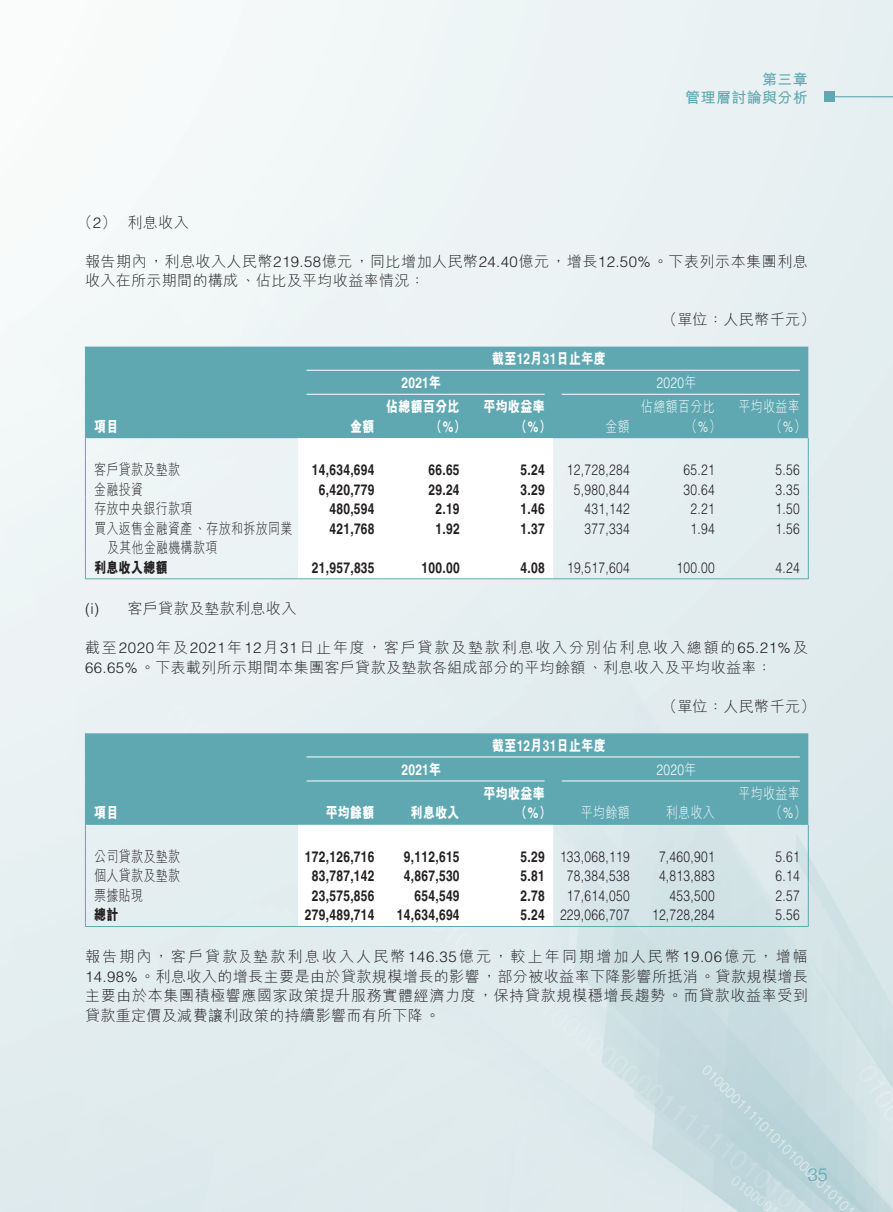
<style>
.page{position:relative;width:893px;height:1212px;background:#fff}
.page>*{position:absolute;margin:0;border:0;box-sizing:border-box;transform-origin:0 0}
.t1{font:300 18px "Helvetica Neue LT Std";color:#5fa8b2}
.t2{font:300 15px/19.5px "M Hei HK";letter-spacing:.025em;color:#231f20}
.t3{font:300 15px "Helvetica LT Std";letter-spacing:.025em;color:#231f20;scale:.8 1}
.t4{font:700 15px "Helvetica LT Std";letter-spacing:.025em;color:#231f20;scale:.8 1}
.t5{font:300 15px/19.5px "M Hei HK";letter-spacing:.025em;color:#231f20;scale:.8 1}
.t6{font:800 15px/19.5px "M Hei HK";letter-spacing:.025em;color:#fff;scale:.8 1}
.t7{font:300 15px/19.5px "M Hei HK";letter-spacing:.025em;color:#fff;scale:.8 1}
.t8{font:700 15px/18px "M Hei HK";letter-spacing:.025em;color:#5fa8b2;text-align:right}
.t9{font:700 15px "Helvetica LT Std";letter-spacing:.025em;color:#fff;scale:.8 1}
.t10{font:300 15px "Helvetica LT Std";letter-spacing:.025em;color:#fff;scale:.8 1}
.t11{font:800 15px "M Hei HK";letter-spacing:.025em;color:#231f20;scale:.8 1}
.s1{font-family:"Helvetica LT Std"}
.s2{font-family:"Helvetica LT Std";font-weight:700}
.s3{font-family:"M Hei HK";font-weight:800}
.s4{font-family:"M Hei HK"}
.s5{font-weight:700}
</style>
<div class="page">
<img style="left:0;top:0;width:893px;height:1212px">
<hr style="left:825px;top:96px;width:68px;height:1px;background:#5fa8b2">
<div style="left:824px;top:91px;width:10px;height:11px;background:#5fa8b2"></div>
<div style="left:86px;top:347px;width:722px;height:91px;background:#5fa8b2"></div>
<svg style="left:298px;top:438px;width:255px;height:140px"></svg>
<svg style="left:808px;top:438px;width:1px;height:78px"></svg>
<hr style="left:808px;top:516px;width:1px;height:39px;background:#5fa8b2">
<hr style="left:85px;top:516px;width:1px;height:39px;background:#5fa8b2">
<svg style="left:85px;top:555px;width:1px;height:24px"></svg>
<svg style="left:808px;top:555px;width:1px;height:24px"></svg>
<svg style="left:85px;top:347px;width:1px;height:48px"></svg>
<hr style="left:85px;top:395px;width:1px;height:39px;background:#5fa8b2">
<svg style="left:85px;top:434px;width:1px;height:82px"></svg>
<hr style="left:307px;top:370px;width:493px;height:1px;background:#fff">
<hr style="left:307px;top:394px;width:238px;height:1px;background:#fff">
<hr style="left:562px;top:394px;width:238px;height:1px;background:#fff">
<hr style="left:86px;top:578px;width:212px;height:1px;background:#5fa8b2">
<hr style="left:298px;top:578px;width:85px;height:1px;background:#5fa8b2">
<hr style="left:383px;top:578px;width:85px;height:1px;background:#5fa8b2">
<hr style="left:468px;top:578px;width:85px;height:1px;background:#5fa8b2">
<hr style="left:553px;top:578px;width:85px;height:1px;background:#5fa8b2">
<hr style="left:638px;top:578px;width:85px;height:1px;background:#5fa8b2">
<hr style="left:723px;top:578px;width:85px;height:1px;background:#5fa8b2">
<div style="left:86px;top:733px;width:722px;height:92px;background:#5fa8b2"></div>
<svg style="left:298px;top:825px;width:255px;height:101px"></svg>
<svg style="left:808px;top:825px;width:1px;height:102px"></svg>
<svg style="left:85px;top:733px;width:1px;height:48px"></svg>
<hr style="left:85px;top:781px;width:1px;height:39px;background:#5fa8b2">
<svg style="left:85px;top:820px;width:1px;height:107px"></svg>
<hr style="left:307px;top:756px;width:493px;height:1px;background:#fff">
<hr style="left:307px;top:780px;width:238px;height:1px;background:#fff">
<hr style="left:562px;top:780px;width:238px;height:1px;background:#fff">
<hr style="left:86px;top:926px;width:212px;height:1px;background:#5fa8b2">
<hr style="left:298px;top:926px;width:85px;height:1px;background:#5fa8b2">
<hr style="left:383px;top:926px;width:85px;height:1px;background:#5fa8b2">
<hr style="left:468px;top:926px;width:85px;height:1px;background:#5fa8b2">
<hr style="left:553px;top:926px;width:85px;height:1px;background:#5fa8b2">
<hr style="left:638px;top:926px;width:85px;height:1px;background:#5fa8b2">
<hr style="left:723px;top:926px;width:85px;height:1px;background:#5fa8b2">
<p class="t8" style="left:685px;top:70px;width:124px">第三章<br>管理層討論與分析</p>
<p class="t2" style="left:78px;top:212px;width:113px">（<span class="s1">2</span>） 利息收入</p>
<p class="t2" style="left:85px;top:251px;width:724px">報告期內，利息收入人民幣<span class="s1">219.58</span>億元，同比增加人民幣<span class="s1">24.40</span>億元，增長<span class="s1">12.50%</span>。下表列示本集團利息收入在所示期間的構成、佔比及平均收益率情況：</p>
<p class="t2" style="left:662px;top:309px;width:155px">（單位：人民幣千元）</p>
<p class="t6" style="left:492px;top:349px;width:144px">截至<span class="s2">12</span>月<span class="s2">31</span>日止年度</p>
<p class="t9" style="left:401px;top:374px;width:51px">2021<span class="s3">年</span></p>
<p class="t10" style="left:656px;top:373px;width:51px">2020<span class="s4">年</span></p>
<p class="t6" style="left:94px;top:417px;width:32px">項目</p>
<p class="t6" style="left:350px;top:417px;width:32px">金額</p>
<p class="t7" style="left:685px;top:396px;width:46px;text-indent:-44px">佔總額百分比（<span class="s1">%</span>）</p>
<p class="t7" style="left:771px;top:396px;width:46px;text-indent:-32px">平均收益率（<span class="s1">%</span>）</p>
<p class="t6" style="left:430px;top:397px;width:46px;text-indent:-44px">佔總額百分比（<span class="s2">%</span>）</p>
<p class="t6" style="left:515px;top:397px;width:46px;text-indent:-32px">平均收益率（<span class="s2">%</span>）</p>
<p class="t7" style="left:605px;top:416px;width:32px">金額</p>
<p class="t5" style="left:94px;top:459px;width:109px">客戶貸款及墊款</p>
<p class="t4" style="left:312px;top:461px;width:80px">14,634,694</p>
<p class="t4" style="left:428px;top:461px;width:41px">66.65</p>
<p class="t4" style="left:520px;top:461px;width:32px">5.24</p>
<p class="t3" style="left:567px;top:461px;width:80px">12,728,284</p>
<p class="t3" style="left:684px;top:461px;width:41px">65.21</p>
<p class="t3" style="left:776px;top:461px;width:32px">5.56</p>
<p class="t5" style="left:94px;top:479px;width:63px">金融投資</p>
<p class="t4" style="left:319px;top:480px;width:71px">6,420,779</p>
<p class="t4" style="left:428px;top:480px;width:41px">29.24</p>
<p class="t4" style="left:520px;top:480px;width:32px">3.29</p>
<p class="t3" style="left:574px;top:480px;width:71px">5,980,844</p>
<p class="t3" style="left:684px;top:480px;width:41px">30.64</p>
<p class="t3" style="left:776px;top:480px;width:32px">3.35</p>
<p class="t5" style="left:94px;top:498px;width:124px">存放中央銀行款項</p>
<p class="t4" style="left:329px;top:500px;width:58px">480,594</p>
<p class="t4" style="left:435px;top:500px;width:32px">2.19</p>
<p class="t4" style="left:520px;top:500px;width:32px">1.46</p>
<p class="t3" style="left:585px;top:500px;width:58px">431,142</p>
<p class="t3" style="left:691px;top:500px;width:32px">2.21</p>
<p class="t3" style="left:776px;top:500px;width:32px">1.50</p>
<p class="t5" style="left:107px;top:518px;width:233px;text-indent:-13px">買入返售金融資產、存放和拆放同業及其他金融機構款項</p>
<p class="t4" style="left:329px;top:519px;width:58px">421,768</p>
<p class="t4" style="left:435px;top:519px;width:32px">1.92</p>
<p class="t4" style="left:520px;top:519px;width:32px">1.37</p>
<p class="t3" style="left:585px;top:519px;width:58px">377,334</p>
<p class="t3" style="left:691px;top:519px;width:32px">1.94</p>
<p class="t3" style="left:776px;top:519px;width:32px">1.56</p>
<p class="t11" style="left:94px;top:557px;width:93px">利息收入總額</p>
<p class="t4" style="left:312px;top:558px;width:80px">21,957,835</p>
<p class="t4" style="left:421px;top:558px;width:49px">100.00</p>
<p class="t4" style="left:520px;top:558px;width:32px">4.08</p>
<p class="t3" style="left:567px;top:558px;width:80px">19,517,604</p>
<p class="t3" style="left:677px;top:558px;width:49px">100.00</p>
<p class="t3" style="left:776px;top:558px;width:32px">4.24</p>
<p class="t2" style="left:85px;top:598px;width:213px"><span class="s1">(i)</span> 客戶貸款及墊款利息收入</p>
<p class="t2" style="left:85px;top:637px;width:724px">截至<span class="s1">2020</span>年及<span class="s1">2021</span>年<span class="s1">12</span>月<span class="s1">31</span>日止年度，客戶貸款及墊款利息收入分別佔利息收入總額的<span class="s1">65.21%</span>及<br><span class="s1">66.65%</span>。下表載列所示期間本集團客戶貸款及墊款各組成部分的平均餘額、利息收入及平均收益率：</p>
<p class="t2" style="left:662px;top:696px;width:155px">（單位：人民幣千元）</p>
<p class="t6" style="left:492px;top:736px;width:144px">截至<span class="s2">12</span>月<span class="s2">31</span>日止年度</p>
<p class="t9" style="left:401px;top:760px;width:51px">2021<span class="s3">年</span></p>
<p class="t10" style="left:656px;top:760px;width:51px">2020<span class="s4">年</span></p>
<p class="t6" style="left:94px;top:803px;width:32px">項目</p>
<p class="t6" style="left:326px;top:803px;width:63px">平均餘額</p>
<p class="t6" style="left:411px;top:803px;width:63px">利息收入</p>
<p class="t7" style="left:771px;top:783px;width:46px;text-indent:-32px">平均收益率（<span class="s1">%</span>）</p>
<p class="t6" style="left:515px;top:784px;width:46px;text-indent:-32px">平均收益率（<span class="s2">%</span>）</p>
<p class="t7" style="left:581px;top:803px;width:63px">平均餘額</p>
<p class="t7" style="left:666px;top:803px;width:63px">利息收入</p>
<p class="t5" style="left:94px;top:846px;width:109px">公司貸款及墊款</p>
<p class="t4" style="left:305px;top:847px;width:89px">172,126,716</p>
<p class="t4" style="left:404px;top:847px;width:71px">9,112,615</p>
<p class="t3" style="left:520px;top:847px;width:138px"><span class="s5">5.29</span> 133,068,119</p>
<p class="t3" style="left:659px;top:847px;width:71px">7,460,901</p>
<p class="t3" style="left:776px;top:847px;width:32px">5.61</p>
<p class="t5" style="left:94px;top:866px;width:109px">個人貸款及墊款</p>
<p class="t4" style="left:312px;top:867px;width:80px">83,787,142</p>
<p class="t4" style="left:404px;top:867px;width:71px">4,867,530</p>
<p class="t4" style="left:520px;top:867px;width:32px">5.81</p>
<p class="t3" style="left:567px;top:867px;width:80px">78,384,538</p>
<p class="t3" style="left:659px;top:867px;width:71px">4,813,883</p>
<p class="t3" style="left:776px;top:867px;width:32px">6.14</p>
<p class="t5" style="left:94px;top:885px;width:63px">票據貼現</p>
<p class="t4" style="left:312px;top:886px;width:80px">23,575,856</p>
<p class="t4" style="left:414px;top:886px;width:58px">654,549</p>
<p class="t4" style="left:520px;top:886px;width:32px">2.78</p>
<p class="t3" style="left:567px;top:886px;width:80px">17,614,050</p>
<p class="t3" style="left:670px;top:886px;width:58px">453,500</p>
<p class="t3" style="left:776px;top:886px;width:32px">2.57</p>
<p class="t11" style="left:94px;top:905px;width:32px">總計</p>
<p class="t4" style="left:305px;top:906px;width:89px">279,489,714</p>
<p class="t4" style="left:397px;top:906px;width:80px">14,634,694</p>
<p class="t3" style="left:520px;top:906px;width:138px"><span class="s5">5.24</span> 229,066,707</p>
<p class="t3" style="left:652px;top:906px;width:80px">12,728,284</p>
<p class="t3" style="left:776px;top:906px;width:32px">5.56</p>
<p class="t2" style="left:85px;top:946px;width:724px;text-align:justify">報告期內，客戶貸款及墊款利息收入人民幣<span class="s1">146.35</span>億元，較上年同期增加人民幣<span class="s1">19.06</span>億元，增幅<span class="s1">14.98%</span>。利息收入的增長主要是由於貸款規模增長的影響，部分被收益率下降影響所抵消。貸款規模增長主要由於本集團積極響應國家政策提升服務實體經濟力度，保持貸款規模穩增長趨勢。而貸款收益率受到貸款重定價及減費讓利政策的持續影響而有所下降。</p>
<p class="t1" style="left:808px;top:1163px;width:21px">35</p>
</div>
